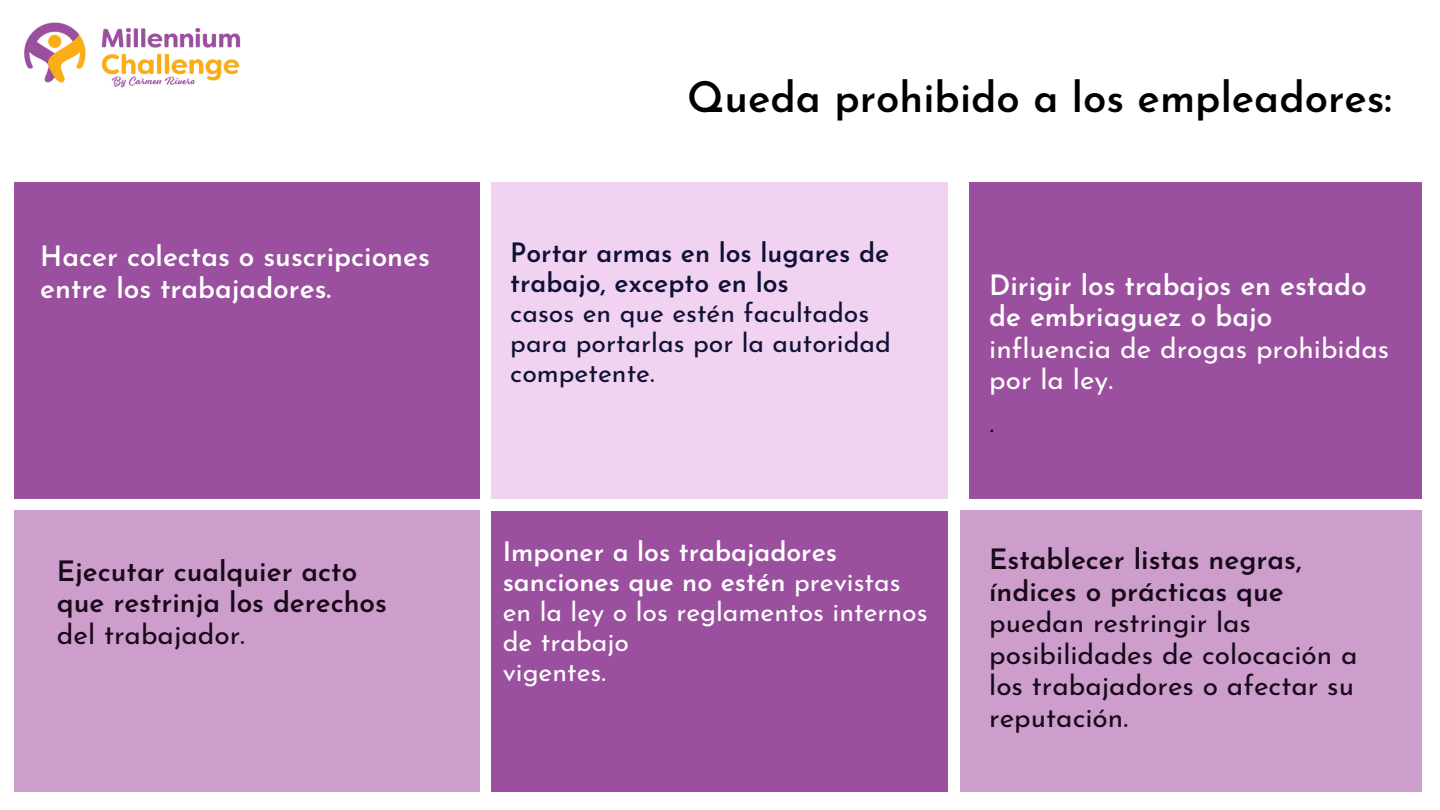
<style>
.page{position:relative;width:1440px;height:810px;background:#fff}
.page>*{position:absolute;margin:0;border:0;box-sizing:border-box;transform-origin:0 0}
.t1{font:600 42px "Josefin Sans";color:#000}
.t2{font:28px/31.5px "Josefin Sans";color:#17081a}
.t3{font:600 28px/31.5px "Josefin Sans";color:#fff}
.t4{font:600 28px/31.5px "Josefin Sans";color:#17081a}
.t5{font:28px/31.5px "Josefin Sans";color:#fff}
.t6{font:26.6px/30px "Josefin Sans";color:#fff}
.t7{font:26.6px/30px "Josefin Sans";color:#0e1036}
.t8{font:600 26.6px/30px "Josefin Sans";color:#0e1036}
.t9{font:21px "Clear Sans";color:#000}
.s1{font-weight:600}
</style>
<div class="page">
<div style="left:15px;top:182px;width:465px;height:316px;background:#9a509e"></div>
<div style="left:960px;top:510px;width:461px;height:282px;background:#cd9ecc"></div>
<div style="left:492px;top:511px;width:456px;height:281px;background:#9a509e"></div>
<div style="left:491px;top:182px;width:457px;height:316px;background:#f1d2f1"></div>
<div style="left:969px;top:182px;width:452px;height:316px;background:#9a509e"></div>
<div style="left:15px;top:510px;width:465px;height:282px;background:#cd9ecc"></div>
<img style="left:24px;top:22px;width:217px;height:66px">
<h1 class="t1" style="left:687px;top:80px;width:706px">Queda prohibido a los empleadores:</h1>
<p class="t3" style="left:40px;top:243px;width:391px">Hacer colectas o suscripciones entre los trabajadores.</p>
<p class="t8" style="left:510px;top:240px;width:381px">Portar armas en los lugares de trabajo, excepto en los</p>
<p class="t7" style="left:510px;top:300px;width:382px">casos en que estén facultados para portarlas por la autoridad competente.</p>
<p class="t4" style="left:57px;top:558px;width:332px">Ejecutar cualquier acto que restrinja los derechos</p>
<p class="t2" style="left:57px;top:621px;width:190px">del trabajador.</p>
<p class="t6" style="left:503px;top:540px;width:426px"><span class="s1">Imponer a los trabajadores sanciones que no estén</span> previstas en la ley o los reglamentos internos de trabajo<br>vigentes.</p>
<p class="t3" style="left:989px;top:272px;width:379px">Dirigir los trabajos en estado de embriaguez o bajo</p>
<p class="t5" style="left:989px;top:335px;width:402px">influencia de drogas prohibidas por la ley.</p>
<p class="t9" style="left:989px;top:410px;width:7px">.</p>
<p class="t4" style="left:989px;top:546px;width:314px">Establecer listas negras, índices o prácticas que</p>
<p class="t2" style="left:989px;top:609px;width:370px">puedan restringir las posibilidades de colocación a los trabajadores o afectar su reputación.</p>
</div>
